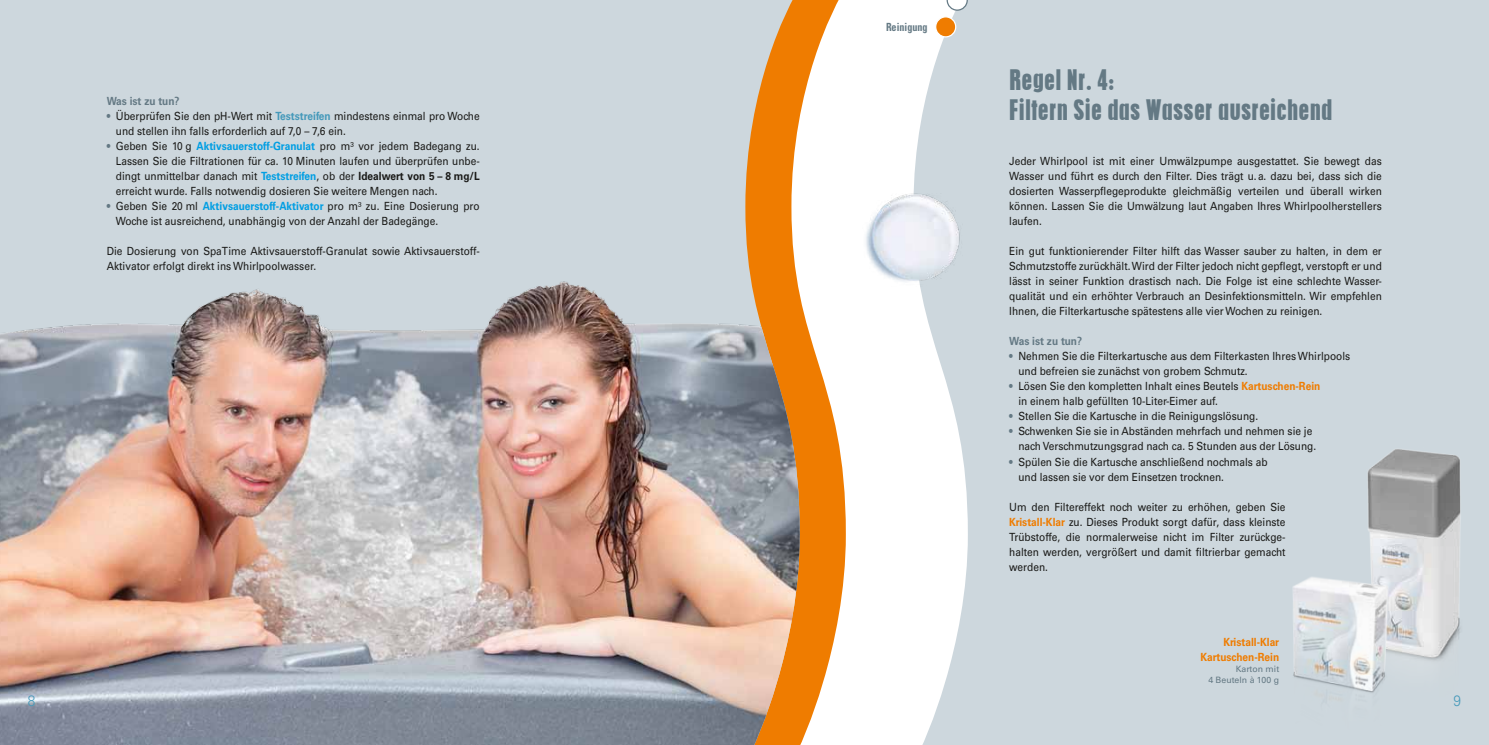
<style>
.page{position:relative;width:1489px;height:745px;background:#fff}
.page>*{position:absolute;margin:0;border:0;box-sizing:border-box;transform-origin:0 0}
.t1{font:25px/30px "Cupido";letter-spacing:.01em;color:#647984;scale:.9 1}
.t2{font:300 15px "Univers LT Std";color:#4599ba;scale:.9 1}
.t3{font:11.25px/15px "Univers LT Std";color:#1a1a18;scale:.9 1}
.t4{font:700 11.25px/15px "Univers LT Std";color:#ef7c00;text-align:right;scale:.9 1}
.t5{font:700 11.25px "Univers LT Std";color:#647984;scale:.9 1}
.t6{font:700 condensed 11.25px "Univers LT Std";color:#647984;scale:.9 1}
.t7{font:8.75px/11.2px "Univers LT Std";color:#647984;text-align:right}
.s1{color:#647984}
.s2{font-weight:700;color:#4599ba}
.s3{font-weight:700;color:#009ee3}
.s4{font-weight:700}
.s5{font-weight:700;color:#ef7c00}
</style>
<div class="page">
<div style="left:760px;top:0;width:728px;height:744px;background:#cdd7dd"></div>
<svg style="left:845px;top:0;width:122px;height:744px;fill:#fff"></svg>
<svg style="left:799px;top:0;width:46px;height:744px"></svg>
<div style="left:0;top:0;width:799px;height:203px;background:#cdd7dd"></div>
<img style="left:0;top:203px;width:799px;height:541px">
<div style="left:935px;top:17px;width:20px;height:20px;background:#ef7c00;border-radius:50%"></div>
<div style="left:935px;top:16px;width:21px;height:21px;border:1px solid #fff;border-radius:50%"></div>
<svg style="left:946px;top:0;width:21px;height:11px"></svg>
<img style="left:1367px;top:449px;width:94px;height:211px">
<img style="left:1292px;top:529px;width:119px;height:171px">
<img style="left:833px;top:164px;width:134px;height:152px">
<p class="t5" style="left:107px;top:94px;width:83px">Was ist zu tun?</p>
<p class="t3" style="left:116px;top:109px;width:406px;text-indent:-9px"><span class="s1">•</span> Überprüfen Sie den pH-Wert mit <span class="s2">Teststreifen</span> mindestens einmal pro Woche und stellen ihn falls erforderlich auf 7,0 – 7,6 ein.</p>
<p class="t3" style="left:116px;top:139px;width:406px;text-align:justify;text-indent:-9px"><span class="s1">•</span> Geben Sie 10 g <span class="s3">Aktivsauerstoff-Granulat</span> pro m³ vor jedem Badegang zu.<br>Lassen Sie die Filtrationen für ca. 10 Minuten laufen und überprüfen unbe&shy;dingt unmittelbar danach mit <span class="s3">Teststreifen</span>, ob der <span class="s4">Idealwert von 5 – 8 mg/L </span>erreicht wurde. Falls notwendig dosieren Sie weitere Mengen nach.</p>
<p class="t3" style="left:116px;top:199px;width:406px;text-indent:-9px"><span class="s1">•</span> Geben Sie 20 ml <span class="s3">Aktivsauerstoff-Aktivator</span> pro m³ zu. Eine Dosierung pro<br>Woche ist ausreichend, unabhängig von der Anzahl der Badegänge.</p>
<p class="t3" style="left:107px;top:244px;width:416px">Die Dosierung von SpaTime Aktivsauerstoff-Granulat sowie Aktivsauerstoff-<br>Aktivator erfolgt direkt ins Whirlpoolwasser.</p>
<p class="t6" style="left:886px;top:20px;width:48px">Reinigung</p>
<h1 class="t1" style="left:1009px;top:63px;width:360px">Regel Nr. 4:<br>Filtern Sie das Wasser ausreichend</h1>
<p class="t3" style="left:1009px;top:154px;width:415px;text-align:justify">Jeder Whirlpool ist mit einer Umwälzpumpe ausgestattet. Sie bewegt das Wasser und führt es durch den Filter. Dies trägt u.a. dazu bei, dass sich die dosierten Wasserpflegeprodukte gleichmäßig verteilen und überall wirken können. Lassen Sie die Umwälzung laut Angaben Ihres Whirlpoolherstellers laufen.</p>
<p class="t3" style="left:1009px;top:244px;width:415px;text-align:justify">Ein gut funktionierender Filter hilft das Wasser sauber zu halten, in dem er Schmutzstoffe zurückhält. Wird der Filter jedoch nicht gepflegt, verstopft er und lässt in seiner Funktion drastisch nach. Die Folge ist eine schlechte Wasser&shy;qualität und ein erhöhter Verbrauch an Desinfektionsmitteln. Wir empfehlen Ihnen, die Filterkartusche spätestens alle vier Wochen zu reinigen.</p>
<p class="t5" style="left:1009px;top:334px;width:83px">Was ist zu tun?</p>
<p class="t3" style="left:1018px;top:349px;width:370px;text-indent:-9px"><span class="s1">•</span> Nehmen Sie die Filterkartusche aus dem Filterkasten Ihres Whirlpools und befreien sie zunächst von grobem Schmutz.</p>
<p class="t3" style="left:1018px;top:379px;width:337px;text-indent:-9px"><span class="s1">•</span> Lösen Sie den kompletten Inhalt eines Beutels <span class="s5">Kartuschen-Rein </span>in einem halb gefüllten 10-Liter-Eimer auf.</p>
<p class="t3" style="left:1009px;top:409px;width:278px"><span class="s1">•</span> Stellen Sie die Kartusche in die Reinigungslösung.</p>
<p class="t3" style="left:1018px;top:424px;width:332px;text-indent:-9px"><span class="s1">•</span> Schwenken Sie sie in Abständen mehrfach und nehmen sie je nach Verschmutzungsgrad nach ca. 5 Stunden aus der Lösung.</p>
<p class="t3" style="left:1018px;top:454px;width:278px;text-indent:-9px"><span class="s1">•</span> Spülen Sie die Kartusche anschließend nochmals ab und lassen sie vor dem Einsetzen trocknen.</p>
<p class="t3" style="left:1009px;top:499px;width:308px;text-align:justify">Um den Filtereffekt noch weiter zu erhöhen, geben Sie <span class="s5">Kristall-Klar</span> zu. Dieses Produkt sorgt dafür, dass kleinste Trübstoffe, die normalerweise nicht im Filter zurückge&shy;halten werden, vergrößert und damit filtrierbar gemacht werden.</p>
<p class="t4" style="left:1200px;top:634px;width:89px">Kristall-Klar<br>Kartuschen-Rein</p>
<p class="t7" style="left:1208px;top:663px;width:72px">Karton mit<br>4 Beuteln à 100 g</p>
<h2 class="t2" style="left:28px;top:691px;width:10px">8</h2>
<h2 class="t2" style="left:1453px;top:691px;width:10px">9</h2>
</div>
